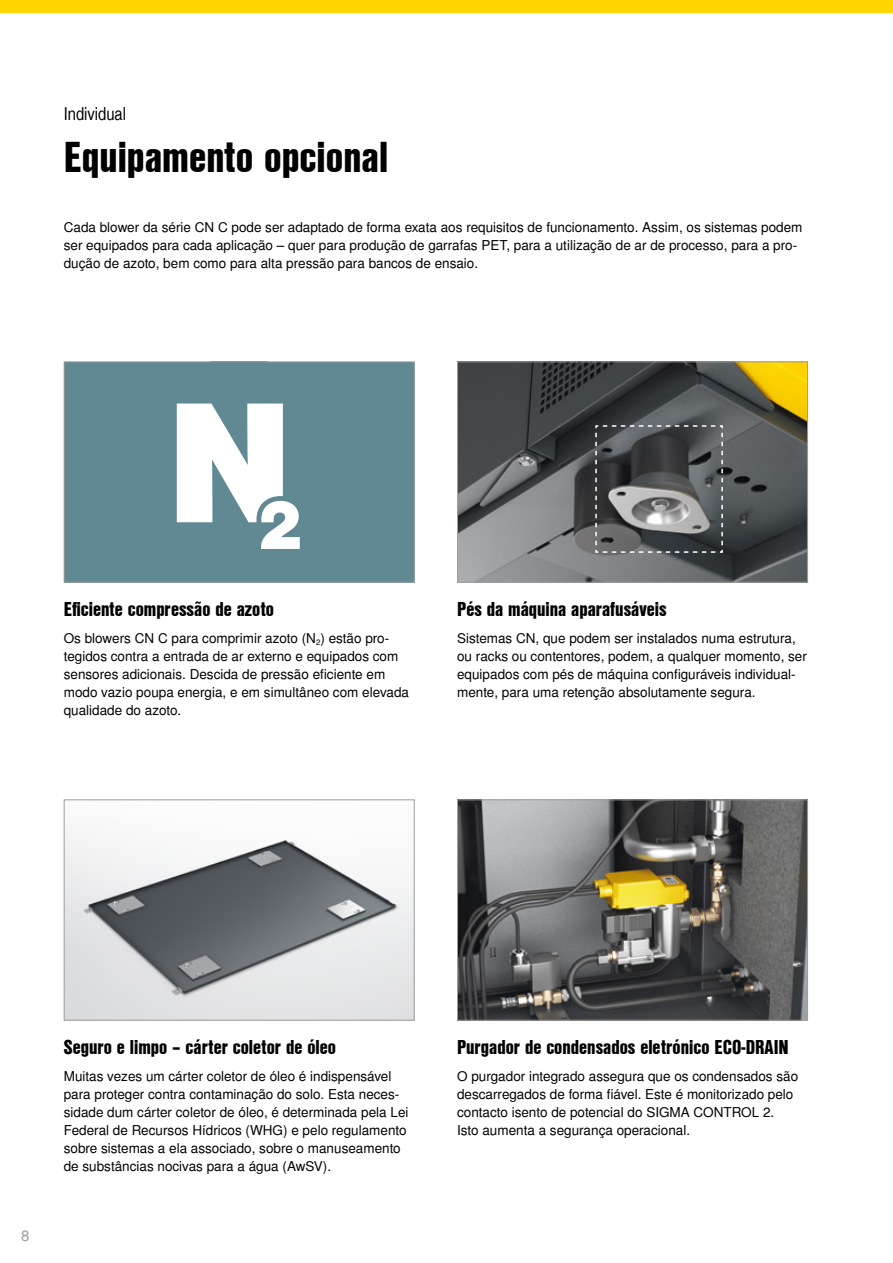
<style>
.page{position:relative;width:893px;height:1263px;background:#fff}
.page>*{position:absolute;margin:0;border:0;box-sizing:border-box;transform-origin:0 0}
.t1{font:42px "Nimbus San L Bla Con";color:#000}
.t2{font:19.5px "Nimbus San L Bla Con";color:#000}
.t3{font:18px "Nimbus San L Reg Con";color:#000}
.t4{font:15px "Nimbus San L";color:#9d9d9c}
.t5{font:13.5px/18px "Nimbus San L";color:#000}
</style>
<div class="page">
<img style="left:66px;top:835px;width:347px;height:183px">
<div style="left:64px;top:799px;width:351px;height:221px;border:1px solid #9d9d9c"></div>
<div style="left:64px;top:362px;width:350px;height:220px;background:#618994"></div>
<svg style="left:177px;top:403px;width:123px;height:146px"></svg>
<div style="left:64px;top:361px;width:351px;height:222px;border:1px solid #9d9d9c"></div>
<img style="left:459px;top:363px;width:347px;height:218px">
<div style="left:457px;top:361px;width:351px;height:222px;border:1px solid #9d9d9c"></div>
<div style="left:0;top:0;width:893px;height:13px;background:#ffd500"></div>
<svg style="left:595px;top:424px;width:129px;height:130px;background:#5f6163"></svg>
<img style="left:459px;top:801px;width:347px;height:217px">
<div style="left:457px;top:799px;width:351px;height:221px;border:1px solid #9d9d9c"></div>
<h3 class="t3" style="left:64px;top:103px;width:64px">Individual</h3>
<h1 class="t1" style="left:64px;top:126px;width:326px">Equipamento opcional</h1>
<p class="t5" style="left:64px;top:219px;width:740px">Cada blower da série CN C pode ser adaptado de forma exata aos requisitos de funcionamento. Assim, os sistemas podem ser equipados para cada aplicação – quer para produção de garrafas PET, para a utilização de ar de processo, para a pro&shy;dução de azoto, bem como para alta pressão para bancos de ensaio.</p>
<h2 class="t2" style="left:64px;top:595px;width:212px">Eficiente compressão de azoto</h2>
<p class="t5" style="left:64px;top:630px;width:347px">Os blowers CN C para comprimir azoto (N<sub>2</sub>) estão pro&shy;tegidos contra a entrada de ar externo e equipados com sensores adicionais. Descida de pressão eficiente em modo vazio poupa energia, e em simultâneo com elevada qualidade do azoto.</p>
<h2 class="t2" style="left:457px;top:595px;width:211px">Pés da máquina aparafusáveis</h2>
<p class="t5" style="left:457px;top:630px;width:351px">Sistemas CN, que podem ser instalados numa estrutura, ou racks ou contentores, podem, a qualquer momento, ser equipados com pés de máquina configuráveis individual&shy;mente, para uma retenção absolutamente segura.</p>
<p class="t4" style="left:21px;top:1226px;width:10px">8</p>
<h2 class="t2" style="left:64px;top:1033px;width:274px">Seguro e limpo – cárter coletor de óleo</h2>
<p class="t5" style="left:64px;top:1068px;width:346px">Muitas vezes um cárter coletor de óleo é indispensável para proteger contra contaminação do solo. Esta neces&shy;sidade dum cárter coletor de óleo, é determinada pela Lei Federal de Recursos Hídricos (WHG) e pelo regulamento sobre sistemas a ela associado, sobre o manuseamento de substâncias nocivas para a água (AwSV).</p>
<h2 class="t2" style="left:457px;top:1033px;width:333px">Purgador de condensados eletrónico ECO-DRAIN</h2>
<p class="t5" style="left:457px;top:1068px;width:343px">O purgador integrado assegura que os condensados são descarregados de forma fiável. Este é monitorizado pelo contacto isento de potencial do SIGMA CONTROL 2.<br>Isto aumenta a segurança operacional.</p>
</div>
